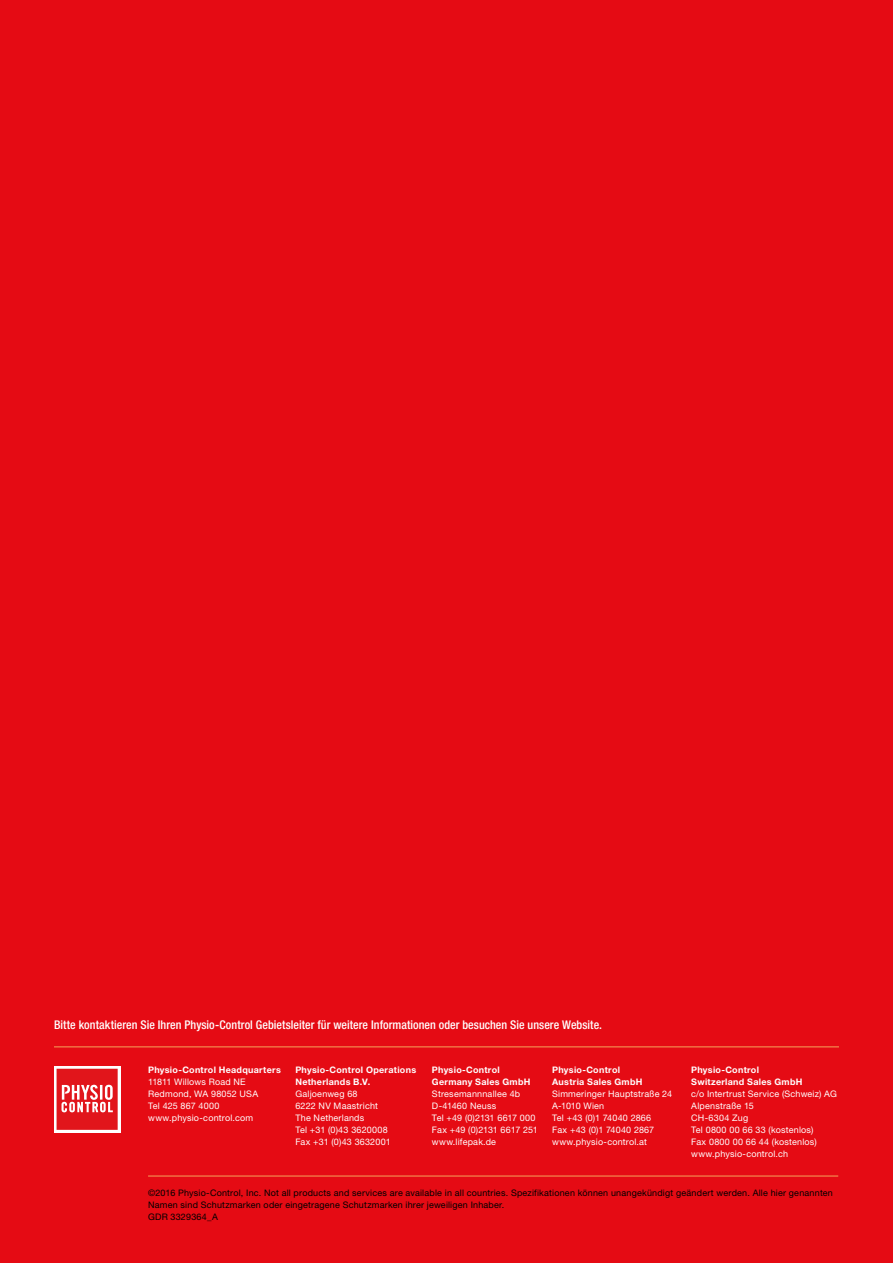
<style>
.page{position:relative;width:893px;height:1263px;background:#e50b14}
.page>*{position:absolute;margin:0;border:0;box-sizing:border-box;transform-origin:0 0}
.t1{font:500 condensed 12px "Helvetica Neue LTW1 G";letter-spacing:.005em;color:#fff}
.t2{font:9px/12px "Helvetica Neue LTW1 G";letter-spacing:.02em;color:#fff}
.t3{font:9px/12px "Helvetica Neue LTW1 G";letter-spacing:.025em;color:#000}
.t4{font:700 9px/12px "Helvetica Neue LTW1 G";letter-spacing:.03em;color:#fff}
.t5{font:9px/12px "Helvetica Neue LT Std";letter-spacing:.025em;color:#fff}
</style>
<div class="page">
<svg style="left:54px;top:1066px;width:66px;height:66px"></svg>
<svg style="left:57px;top:1069px;width:61px;height:61px"></svg>
<hr style="left:148px;top:1176px;width:690px;height:1px;background:#f6a45a">
<hr style="left:54px;top:1046px;width:785px;height:1px;background:#f6a45a">
<h1 class="t1" style="left:54px;top:1018px;width:550px">Bitte kontaktieren Sie Ihren Physio-Control Gebietsleiter für weitere Informationen oder besuchen Sie unsere Website.</h1>
<p class="t4" style="left:148px;top:1063px;width:134px">Physio-Control Headquarters</p>
<p class="t5" style="left:148px;top:1075px;width:99px">11811 Willows Road NE</p>
<p class="t2" style="left:148px;top:1087px;width:111px">Redmond, WA 98052 USA<br>Tel 425 867 4000 www.physio-control.com</p>
<p class="t4" style="left:295px;top:1063px;width:122px">Physio-Control Operations<br>Netherlands B.V.</p>
<p class="t2" style="left:295px;top:1087px;width:97px">Galjoenweg 68<br>6222 NV Maastricht<br>The Netherlands<br>Tel +31 (0)43 3620008<br>Fax +31 (0)43 3632001</p>
<p class="t4" style="left:552px;top:1063px;width:92px">Physio-Control<br>Austria Sales GmbH</p>
<p class="t2" style="left:552px;top:1087px;width:121px">Simmeringer Hauptstraße 24<br>A-1010 Wien<br>Tel +43 (0)1 74040 2866<br>Fax +43 (0)1 74040 2867 www.physio-control.at</p>
<p class="t4" style="left:432px;top:1063px;width:100px">Physio-Control<br>Germany Sales GmbH</p>
<p class="t2" style="left:432px;top:1087px;width:107px">Stresemannnallee 4b<br>D-41460 Neuss<br>Tel +49 (0)2131 6617 000<br>Fax +49 (0)2131 6617 251 www.lifepak.de</p>
<p class="t4" style="left:691px;top:1063px;width:113px">Physio-Control<br>Switzerland Sales GmbH</p>
<p class="t5" style="left:691px;top:1087px;width:147px">c/o Intertrust Service (Schweiz) AG<br>Alpenstraße 15<br>CH-6304 Zug<br>Tel 0800 00 66 33 (kostenlos)<br>Fax 0800 00 66 44 (kostenlos)</p>
<p class="t2" style="left:691px;top:1147px;width:98px">www.physio-control.ch</p>
<p class="t3" style="left:148px;top:1187px;width:686px">©2016 Physio-Control, Inc. Not all products and services are available in all countries. Spezifikationen können unangekündigt geändert werden. Alle hier genannten<br>Namen sind Schutzmarken oder eingetragene Schutzmarken ihrer jeweiligen Inhaber.<br>GDR 3329364_A</p>
</div>
